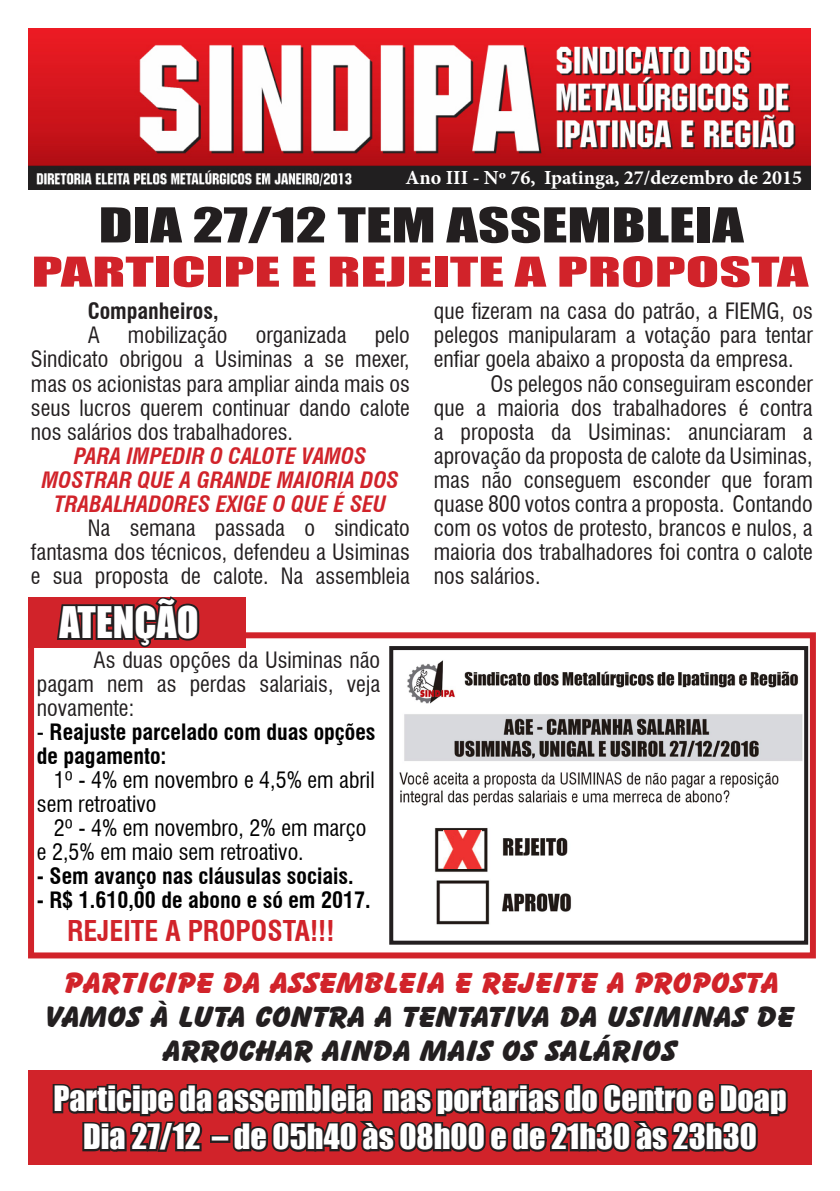
<style>
.page{position:relative;width:840px;height:1191px;background:#fff}
.page>*{position:absolute;margin:0;border:0;box-sizing:border-box;transform-origin:0 0}
.Titulo_principal{font:44.4px "Impact";color:#231f20;scale:1.39 1}
.t1{font:40px "Impact";color:#fff}
.Titulo_principal-2{font:38px "Impact";color:#d1232a;scale:1.62 1}
.Corpo_texto{font:32px "Impact";color:#fff}
.Titulo_principal-3{font:800 30px/34px "Balloon BT";color:#231f20;text-align:center;scale:1.15 1}
.Titulo_principal-4{font:800 30px "Balloon BT";color:#d1232a;scale:1.15 1}
.Corpo_texto-2{font:700 condensed 28px "Swiss 721 BT";color:#d1232a}
.Corpo_texto-3{font:condensed 22px/24px "Swiss 721 BT";color:#231f20;text-align:justify}
.Corpo_texto-4{font:700 condensed 22px/24px "Swiss 721 BT";color:#000}
.Corpo_texto-5{font:condensed 22px/24px "Swiss 721 BT";color:#000}
.Corpo_texto-6{font:italic 700 condensed 22px/24px "Swiss 721 BT";color:#d1232a;text-align:center}
.Corpo_texto-7{font:700 condensed 22px "Swiss 721 BT";color:#231f20}
.t2{font:700 20px "Minion Pro";color:#fff}
.s1{font-weight:400}
</style>
<div class="page">
<img style="left:28px;top:28px;width:781px;height:161px">
<div style="left:28px;top:1070px;width:783px;height:95px;background:#d1232a"></div>
<svg style="left:52px;top:1083px;width:736px;height:69px"></svg>
<div style="left:28px;top:632px;width:787px;height:326px;border:6px solid #d1232a"></div>
<div style="left:28px;top:598px;width:218px;height:50px;background:#d1232a"></div>
<svg style="left:55px;top:596px;width:147px;height:52px"></svg>
<img style="left:399px;top:660px;width:403px;height:265px">
<div style="left:389px;top:646px;width:418px;height:298px;border:4px solid #231f20"></div>
<img style="left:443px;top:830px;width:38px;height:38px">
<p class="t2" style="left:405px;top:164px;width:398px">Ano III - Nº 76, Ipatinga, 27/dezembro de 2015</p>
<p class="Titulo_principal" style="left:98px;top:191px;width:465px">DIA 27/12 TEM ASSEMBLEIA</p>
<p class="Titulo_principal-2" style="left:32px;top:242px;width:481px">PARTICIPE E REJEITE A PROPOSTA</p>
<p class="Corpo_texto-7" style="left:88px;top:298px;width:132px">Companheiros,</p>
<p class="Corpo_texto-3" style="left:88px;top:323px;width:14px">A</p>
<p class="Corpo_texto-3" style="left:128px;top:323px;width:101px">mobilização</p>
<p class="Corpo_texto-3" style="left:256px;top:323px;width:92px">organizada</p>
<p class="Corpo_texto-3" style="left:433px;top:299px;width:380px">que fizeram na casa do patrão, a FIEMG, os pelegos manipularam a votação para tentar enfiar goela abaixo a proposta da empresa.</p>
<p class="Corpo_texto-3" style="left:433px;top:371px;width:380px;text-indent:57px">Os pelegos não conseguiram esconder que a maioria dos trabalhadores é contra a proposta da Usiminas: anunciaram a aprovação da proposta de calote da Usiminas, mas não conseguem esconder que foram quase 800 votos contra a proposta. Contando com os votos de protesto, brancos e nulos, a maioria dos trabalhadores foi contra o calote nos salários.</p>
<p class="Corpo_texto-3" style="left:31px;top:323px;width:380px;text-indent:343px">pelo Sindicato obrigou a Usiminas a se mexer, mas os acionistas para ampliar ainda mais os seus lucros querem continuar dando calote nos salários dos trabalhadores.</p>
<p class="Corpo_texto-6" style="left:42px;top:443px;width:358px">PARA IMPEDIR O CALOTE VAMOS<br>MOSTRAR QUE A GRANDE MAIORIA DOS<br>TRABALHADORES EXIGE O QUE É SEU</p>
<p class="Corpo_texto-3" style="left:31px;top:515px;width:380px;text-indent:57px">Na semana passada o sindicato fantasma dos técnicos, defendeu a Usiminas e sua proposta de calote. Na assembleia</p>
<p class="t1" style="left:59px;top:591px;width:141px">ATENÇÃO</p>
<p class="Corpo_texto-3" style="left:37px;top:648px;width:345px;text-indent:57px">As duas opções da Usiminas não pagam nem as perdas salariais, veja novamente:</p>
<p class="Corpo_texto-4" style="left:37px;top:720px;width:340px"><span class="s1">-</span> Reajuste parcelado com duas opções de pagamento:</p>
<p class="Corpo_texto-5" style="left:37px;top:768px;width:339px;text-indent:17px">1º - 4% em novembro e 4,5% em abril sem retroativo</p>
<p class="Corpo_texto-5" style="left:37px;top:816px;width:331px;text-indent:17px">2º - 4% em novembro, 2% em março e 2,5% em maio sem retroativo.</p>
<p class="Corpo_texto-4" style="left:37px;top:864px;width:318px">- Sem avanço nas cláusulas sociais.</p>
<p class="Corpo_texto-4" style="left:37px;top:888px;width:335px">- R$ 1.610,00 de abono e só em 2017.</p>
<p class="Corpo_texto-2" style="left:67px;top:913px;width:269px">REJEITE A PROPOSTA!!!</p>
<p class="Titulo_principal-4" style="left:65px;top:964px;width:622px">PARTICIPE DA ASSEMBLEIA E REJEITE A PROPOSTA</p>
<p class="Titulo_principal-3" style="left:45px;top:999px;width:652px">VAMOS À LUTA CONTRA A TENTATIVA DA USIMINAS DE<br>ARROCHAR AINDA MAIS OS SALÁRIOS</p>
<p class="Corpo_texto" style="left:53px;top:1074px;width:734px">Participe da assembleia nas portarias do Centro e Doap</p>
<p class="Corpo_texto" style="left:83px;top:1112px;width:675px">Dia 27/12 – de 05h40 às 08h00 e de 21h30 às 23h30</p>
</div>
